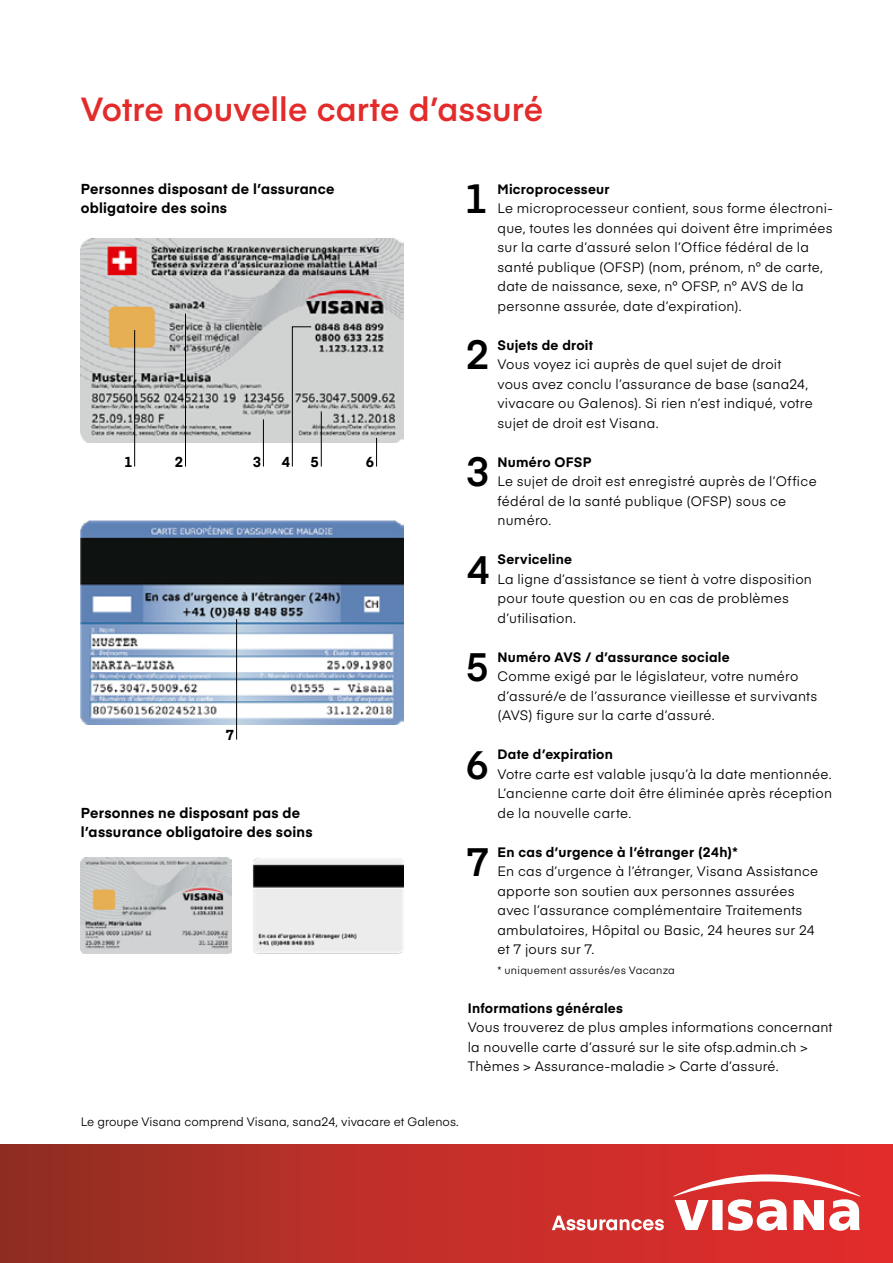
<style>
.page{position:relative;width:893px;height:1263px;background:#fff}
.page>*{position:absolute;margin:0;border:0;box-sizing:border-box;transform-origin:0 0}
.t1{font:600 40.35px "Eina 03";color:#000}
.t2{font:600 39.15px "Eina 03";color:#000}
.t3{font:600 33px "Eina 03";letter-spacing:.005em;color:#e42b2b}
.t4{font:700 14.25px "Eina 03";letter-spacing:.02em;color:#000}
.t5{font:13.5px/19.5px "Eina 03";letter-spacing:.02em;color:#000}
.t6{font:700 13.5px "Eina 03";letter-spacing:.02em;color:#000}
.t7{font:12px "Eina 03";letter-spacing:.005em;color:#000}
.t8{font:10.5px "Eina 03";letter-spacing:.025em;color:#000}
</style>
<div class="page">
<div style="left:0;top:1144px;width:893px;height:119px;background:linear-gradient(to right,#952f23,#e92d2e)"></div>
<img style="left:81px;top:238px;width:322px;height:205px">
<img style="left:81px;top:521px;width:322px;height:203px">
<img style="left:81px;top:857px;width:151px;height:96px">
<img style="left:252px;top:858px;width:151px;height:96px">
<hr style="left:134px;top:330px;width:1px;height:136px;background:#000">
<hr style="left:185px;top:314px;width:1px;height:152px;background:#000">
<hr style="left:236px;top:619px;width:1px;height:120px;background:#000">
<hr style="left:263px;top:419px;width:1px;height:47px;background:#000">
<svg style="left:292px;top:326px;width:20px;height:141px"></svg>
<hr style="left:321px;top:411px;width:1px;height:55px;background:#000">
<svg style="left:376px;top:438px;width:1px;height:28px"></svg>
<svg style="left:673px;top:1174px;width:187px;height:57px"></svg>
<svg style="left:552px;top:1216px;width:112px;height:14px"></svg>
<p class="t3" style="left:81px;top:85px;width:464px">Votre nouvelle carte d’assuré</p>
<p class="t4" style="left:81px;top:178px;width:255px">Personnes disposant de l’assurance</p>
<p class="t4" style="left:81px;top:197px;width:148px">obligatoire des soins</p>
<p class="t4" style="left:124px;top:451px;width:10px">1</p>
<p class="t4" style="left:175px;top:451px;width:10px">2</p>
<p class="t4" style="left:253px;top:451px;width:10px">3</p>
<p class="t4" style="left:282px;top:451px;width:10px">4</p>
<p class="t4" style="left:311px;top:451px;width:10px">5</p>
<p class="t4" style="left:366px;top:451px;width:10px">6</p>
<p class="t4" style="left:226px;top:724px;width:10px">7</p>
<p class="t4" style="left:81px;top:802px;width:221px">Personnes ne disposant pas de</p>
<p class="t4" style="left:81px;top:821px;width:233px">l’assurance obligatoire des soins</p>
<p class="t1" style="left:464px;top:169px;width:25px">1</p>
<p class="t6" style="left:497px;top:179px;width:113px">Microprocesseur</p>
<p class="t5" style="left:497px;top:197px;width:337px">Le microprocesseur contient, sous forme électroni&shy;que, toutes les données qui doivent être imprimées sur la carte d’assuré selon l’Office fédéral de la santé publique (OFSP) (nom, prénom, n° de carte, date de naissance, sexe, n° OFSP, n° AVS de la personne assurée, date d’expiration).</p>
<p class="t1" style="left:466px;top:325px;width:25px">2</p>
<p class="t6" style="left:497px;top:335px;width:97px">Sujets de droit</p>
<p class="t5" style="left:497px;top:353px;width:317px">Vous voyez ici auprès de quel sujet de droit vous avez conclu l’assurance de base (sana24, vivacare ou Galenos). Si rien n’est indiqué, votre sujet de droit est Visana.</p>
<p class="t1" style="left:466px;top:442px;width:25px">3</p>
<p class="t6" style="left:497px;top:452px;width:96px">Numéro OFSP</p>
<p class="t5" style="left:497px;top:470px;width:321px">Le sujet de droit est enregistré auprès de l’Office fédéral de la santé publique (OFSP) sous ce numéro.</p>
<p class="t2" style="left:467px;top:540px;width:24px">4</p>
<p class="t6" style="left:497px;top:549px;width:76px">Serviceline</p>
<p class="t5" style="left:497px;top:568px;width:316px">La ligne d’assistance se tient à votre disposition pour toute question ou en cas de problèmes d’utilisation.</p>
<p class="t2" style="left:466px;top:638px;width:24px">5</p>
<p class="t6" style="left:497px;top:647px;width:234px">Numéro AVS / d’assurance sociale</p>
<p class="t5" style="left:497px;top:665px;width:321px">Comme exigé par le législateur, votre numéro d’assuré/e de l’assurance vieillesse et survivants (AVS) figure sur la carte d’assuré.</p>
<p class="t2" style="left:466px;top:735px;width:24px">6</p>
<p class="t6" style="left:497px;top:744px;width:117px">Date d’expiration</p>
<p class="t5" style="left:497px;top:763px;width:336px;text-align:justify">Votre carte est valable jusqu’à la date mentionnée.<br>L’ancienne carte doit être éliminée après réception de la nouvelle carte.</p>
<p class="t2" style="left:466px;top:833px;width:24px">7</p>
<p class="t6" style="left:497px;top:842px;width:242px">En cas d’urgence à l’étranger (24h)*</p>
<p class="t5" style="left:497px;top:860px;width:322px">En cas d’urgence à l’étranger, Visana Assistance apporte son soutien aux personnes assurées avec l’assurance complémentaire Traitements ambulatoires, Hôpital ou Basic, 24 heures sur 24 et 7 jours sur 7.</p>
<p class="t8" style="left:497px;top:962px;width:179px">* uniquement assurés/es Vacanza</p>
<p class="t6" style="left:468px;top:998px;width:157px">Informations générales</p>
<p class="t5" style="left:468px;top:1016px;width:366px">Vous trouverez de plus amples informations concernant la nouvelle carte d’assuré sur le site ofsp.admin.ch &gt;<br>Thèmes &gt; Assurance-maladie &gt; Carte d’assuré.</p>
<p class="t7" style="left:81px;top:1112px;width:379px">Le groupe Visana comprend Visana, sana24, vivacare et Galenos.</p>
</div>
